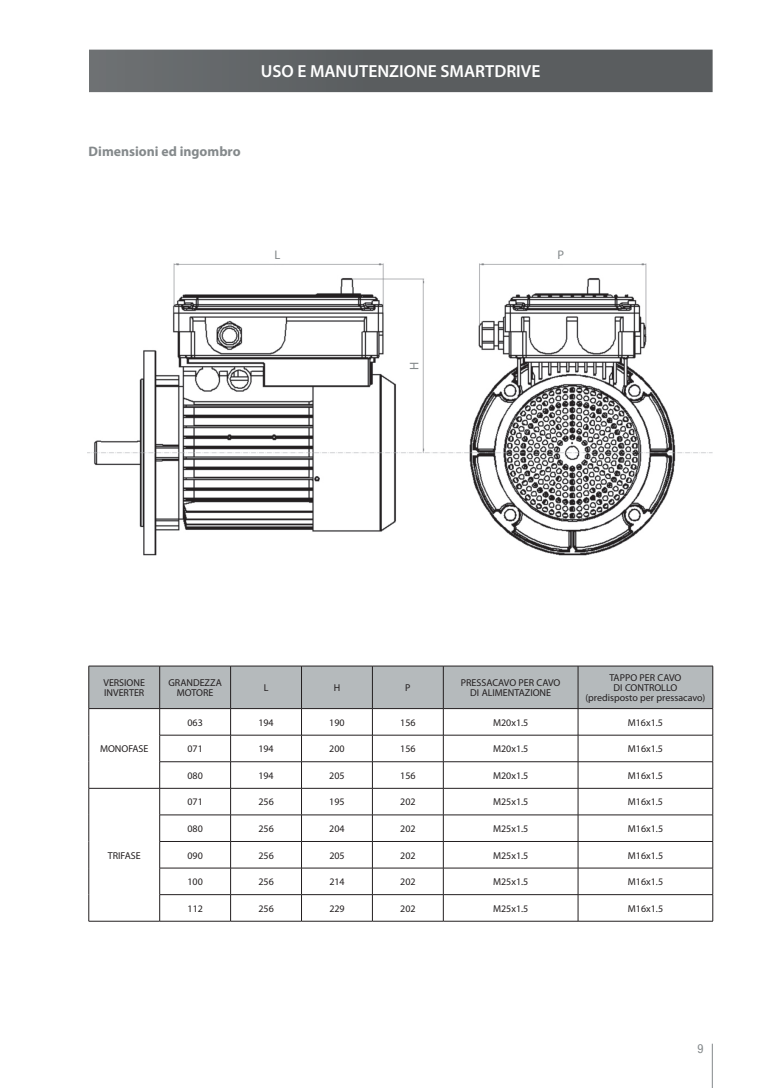
<style>
.page{position:relative;width:780px;height:1088px;background:#fff}
.page>*{position:absolute;margin:0;border:0;box-sizing:border-box;transform-origin:0 0}
.t1{font:600 17.5px "Myriad Pro";color:#fff}
.t2{font:700 13.75px "Myriad Pro";color:#84898b}
.t3{font:12.5px "Myriad Pro";color:#84898b}
.t4{font:condensed 12.5px "Helvetica Neue LT Std";color:#84898b}
.t5{font:10px/10px "Myriad Pro";color:#231f20;text-align:center}
</style>
<div class="page">
<hr style="left:712px;top:1044px;width:1px;height:44px;background:#84898b">
<svg style="left:89px;top:50px;width:623px;height:42px;background:#5e6163"></svg>
<svg style="left:89px;top:666px;width:624px;height:255px"></svg>
<hr style="left:89px;top:921px;width:71px;height:1px;background:#231f20">
<hr style="left:160px;top:921px;width:70px;height:1px;background:#231f20">
<hr style="left:230px;top:921px;width:71px;height:1px;background:#231f20">
<hr style="left:301px;top:921px;width:71px;height:1px;background:#231f20">
<hr style="left:372px;top:921px;width:71px;height:1px;background:#231f20">
<hr style="left:443px;top:921px;width:135px;height:1px;background:#231f20">
<hr style="left:578px;top:921px;width:135px;height:1px;background:#231f20">
<img style="left:87px;top:263px;width:625px;height:293px">
<h1 class="t1" style="left:261px;top:62px;width:281px">USO E MANUTENZIONE SMARTDRIVE</h1>
<h2 class="t2" style="left:89px;top:142px;width:153px">Dimensioni ed ingombro</h2>
<p class="t3" style="left:274px;top:248px;width:7px">L</p>
<p class="t3" style="left:557px;top:248px;width:8px">P</p>
<p class="t3" style="left:407px;top:370px;width:10px;rotate:-90deg">H</p>
<p class="t5" style="left:103px;top:678px;width:43px;text-align:left">VERSIONE<br>INVERTER</p>
<p class="t5" style="left:168px;top:678px;width:55px">GRANDEZZA<br>MOTORE</p>
<p class="t5" style="left:264px;top:683px;width:6px">L</p>
<p class="t5" style="left:334px;top:683px;width:8px">H</p>
<p class="t5" style="left:405px;top:683px;width:7px">P</p>
<p class="t5" style="left:461px;top:678px;width:101px">PRESSACAVO PER CAVO<br>DI ALIMENTAZIONE</p>
<p class="t5" style="left:585px;top:673px;width:122px">TAPPO PER CAVO<br>DI CONTROLLO<br>(predisposto per pressacavo)</p>
<p class="t5" style="left:100px;top:744px;width:50px">MONOFASE</p>
<p class="t5" style="left:108px;top:850px;width:34px">TRIFASE</p>
<p class="t5" style="left:187px;top:717px;width:17px">063</p>
<p class="t5" style="left:258px;top:717px;width:17px">194</p>
<p class="t5" style="left:329px;top:717px;width:17px">190</p>
<p class="t5" style="left:400px;top:717px;width:17px">156</p>
<p class="t5" style="left:493px;top:717px;width:37px">M20x1.5</p>
<p class="t5" style="left:627px;top:717px;width:37px">M16x1.5</p>
<p class="t5" style="left:187px;top:744px;width:17px">071</p>
<p class="t5" style="left:258px;top:744px;width:17px">194</p>
<p class="t5" style="left:329px;top:744px;width:17px">200</p>
<p class="t5" style="left:400px;top:744px;width:17px">156</p>
<p class="t5" style="left:493px;top:744px;width:37px">M20x1.5</p>
<p class="t5" style="left:627px;top:744px;width:37px">M16x1.5</p>
<p class="t5" style="left:187px;top:770px;width:17px">080</p>
<p class="t5" style="left:258px;top:770px;width:17px">194</p>
<p class="t5" style="left:329px;top:770px;width:17px">205</p>
<p class="t5" style="left:400px;top:770px;width:17px">156</p>
<p class="t5" style="left:493px;top:770px;width:37px">M20x1.5</p>
<p class="t5" style="left:627px;top:770px;width:37px">M16x1.5</p>
<p class="t5" style="left:187px;top:797px;width:17px">071</p>
<p class="t5" style="left:258px;top:797px;width:17px">256</p>
<p class="t5" style="left:329px;top:797px;width:17px">195</p>
<p class="t5" style="left:400px;top:797px;width:17px">202</p>
<p class="t5" style="left:493px;top:797px;width:37px">M25x1.5</p>
<p class="t5" style="left:627px;top:797px;width:37px">M16x1.5</p>
<p class="t5" style="left:187px;top:824px;width:17px">080</p>
<p class="t5" style="left:258px;top:824px;width:17px">256</p>
<p class="t5" style="left:329px;top:824px;width:17px">204</p>
<p class="t5" style="left:400px;top:824px;width:17px">202</p>
<p class="t5" style="left:493px;top:824px;width:37px">M25x1.5</p>
<p class="t5" style="left:627px;top:824px;width:37px">M16x1.5</p>
<p class="t5" style="left:187px;top:850px;width:17px">090</p>
<p class="t5" style="left:258px;top:850px;width:17px">256</p>
<p class="t5" style="left:329px;top:850px;width:17px">205</p>
<p class="t5" style="left:400px;top:850px;width:17px">202</p>
<p class="t5" style="left:493px;top:850px;width:37px">M25x1.5</p>
<p class="t5" style="left:627px;top:850px;width:37px">M16x1.5</p>
<p class="t5" style="left:187px;top:877px;width:17px">100</p>
<p class="t5" style="left:258px;top:877px;width:17px">256</p>
<p class="t5" style="left:329px;top:877px;width:17px">214</p>
<p class="t5" style="left:400px;top:877px;width:17px">202</p>
<p class="t5" style="left:493px;top:877px;width:37px">M25x1.5</p>
<p class="t5" style="left:627px;top:877px;width:37px">M16x1.5</p>
<p class="t5" style="left:187px;top:903px;width:17px">112</p>
<p class="t5" style="left:258px;top:903px;width:17px">256</p>
<p class="t5" style="left:329px;top:903px;width:17px">229</p>
<p class="t5" style="left:400px;top:903px;width:17px">202</p>
<p class="t5" style="left:493px;top:903px;width:37px">M25x1.5</p>
<p class="t5" style="left:628px;top:903px;width:37px">M16x1.5</p>
<p class="t4" style="left:697px;top:1041px;width:7px">9</p>
</div>
